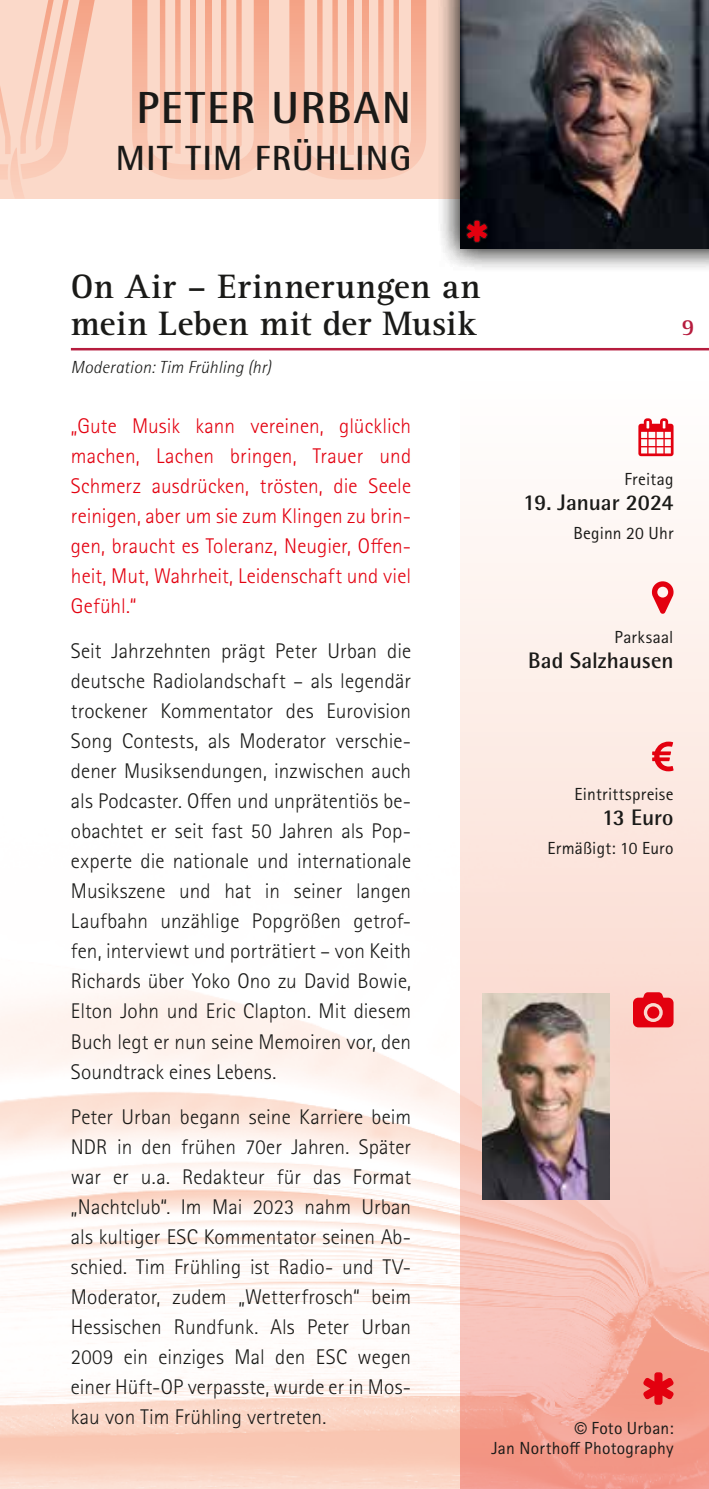
<style>
.page{position:relative;width:709px;height:1489px;background:#fff}
.page>*{position:absolute;margin:0;border:0;box-sizing:border-box;transform-origin:0 0}
.t1{font:700 45px "Rotis Semi Sans Std";letter-spacing:.035em;color:#1a1a18}
.t2{font:700 35px/37.5px "Rotis Serif Std";letter-spacing:.015em;color:#1a1a18}
.t3{font:700 35px "Rotis Semi Sans Std";letter-spacing:.035em;color:#1a1a18}
.t4{font:700 23.75px "Rotis Serif Std";color:#b61c3e}
.t5{font:700 22.5px "Rotis Semi Sans Std";color:#1a1a18}
.t6{font:300 21.25px/30px "Rotis Sans Serif Std";letter-spacing:.005em;color:#1a1a18;text-align:justify}
.t7{font:300 21.25px/30px "Rotis Sans Serif Std";color:#e3000f;text-align:justify}
.t8{font:17.5px/20px "Rotis Sans Serif Std";letter-spacing:.015em;color:#1a1a18;text-align:right}
.t9{font:italic 300 17.5px "Rotis Semi Sans Std";letter-spacing:.01em;color:#1a1a18}
.s1{font-family:"Arial";font-size:16.25px}
</style>
<div class="page">
<div style="left:0;top:0;width:709px;height:198px;background:#fbd9c9"></div>
<svg style="left:0;top:0;width:95px;height:196px"></svg>
<svg style="left:132px;top:0;width:137px;height:179px"></svg>
<svg style="left:289px;top:0;width:137px;height:179px"></svg>
<img style="left:0;top:523px;width:461px;height:965px">
<svg style="left:461px;top:425px;width:248px;height:1063px"></svg>
<hr style="left:71px;top:348px;width:638px;height:2px;background:#b61c3e">
<svg style="left:643px;top:1372px;width:30px;height:32px"></svg>
<div style="left:437px;top:0;width:272px;height:272px;background:#1a1a18;opacity:.75"></div>
<img style="left:461px;top:0;width:248px;height:248px">
<svg style="left:465px;top:218px;width:24px;height:25px"></svg>
<svg style="left:638px;top:418px;width:35px;height:38px"></svg>
<svg style="left:652px;top:581px;width:21px;height:32px"></svg>
<svg style="left:652px;top:741px;width:21px;height:30px"></svg>
<img style="left:482px;top:993px;width:127px;height:205px">
<svg style="left:633px;top:992px;width:40px;height:35px"></svg>
<h1 class="t1" style="left:136px;top:80px;width:276px">PETER URBAN</h1>
<h2 class="t3" style="left:116px;top:137px;width:297px">MIT TIM FRÜHLING</h2>
<h2 class="t2" style="left:71px;top:267px;width:411px">On Air – Erinnerungen an mein Leben mit der Musik</h2>
<p class="t9" style="left:71px;top:357px;width:201px">Moderation: Tim Frühling (hr)</p>
<p class="t4" style="left:681px;top:313px;width:15px">9</p>
<p class="t7" style="left:71px;top:411px;width:342px">„Gute Musik kann vereinen, glücklich machen, Lachen bringen, Trauer und Schmerz ausdrücken, trösten, die Seele reinigen, aber um sie zum Klingen zu brin&shy;gen, braucht es Toleranz, Neugier, Offen&shy;heit, Mut, Wahrheit, Leidenschaft und viel Gefühl.“</p>
<p class="t6" style="left:71px;top:636px;width:342px">Seit Jahrzehnten prägt Peter Urban die deutsche Radiolandschaft – als legendär trockener Kommentator des Eurovision Song Contests, als Moderator verschie&shy;dener Musiksendungen, inzwischen auch als Podcaster. Offen und unprätentiös be&shy;obachtet er seit fast 50 Jahren als Pop&shy;experte die nationale und internationale Musikszene und hat in seiner langen Laufbahn unzählige Popgrößen getrof&shy;fen, interviewt und porträtiert – von Keith Richards über Yoko Ono zu David Bowie, Elton John und Eric Clapton. Mit diesem Buch legt er nun seine Memoiren vor, den Soundtrack eines Lebens.</p>
<p class="t6" style="left:71px;top:1101px;width:342px">Peter Urban begann seine Karriere beim NDR in den frühen 70er Jahren. Später war er u.a. Redakteur für das Format „Nachtclub“. Im Mai 2023 nahm Urban als kultiger ESC Kommentator seinen Ab&shy;schied. Tim Frühling ist Radio- und TV-Moderator, zudem „Wetterfrosch“ beim Hessischen Rundfunk. Als Peter Urban 2009 ein einziges Mal den ESC wegen einer Hüft-OP verpasste, wurde er in Mos&shy;kau von Tim Frühling vertreten.</p>
<p class="t8" style="left:624px;top:469px;width:51px">Freitag</p>
<p class="t5" style="left:523px;top:488px;width:152px">19. Januar 2024</p>
<p class="t8" style="left:573px;top:523px;width:102px">Beginn 20 Uhr</p>
<p class="t8" style="left:614px;top:626px;width:60px">Parksaal</p>
<p class="t5" style="left:528px;top:646px;width:147px">Bad Salzhausen</p>
<p class="t8" style="left:574px;top:784px;width:100px">Eintrittspreise</p>
<p class="t5" style="left:602px;top:803px;width:73px">13 Euro</p>
<p class="t8" style="left:547px;top:838px;width:128px">Ermäßigt: 10 Euro</p>
<p class="t8" style="left:491px;top:1417px;width:184px"><span class="s1">©</span> Foto Urban:<br>Jan Northoff Photography</p>
</div>
